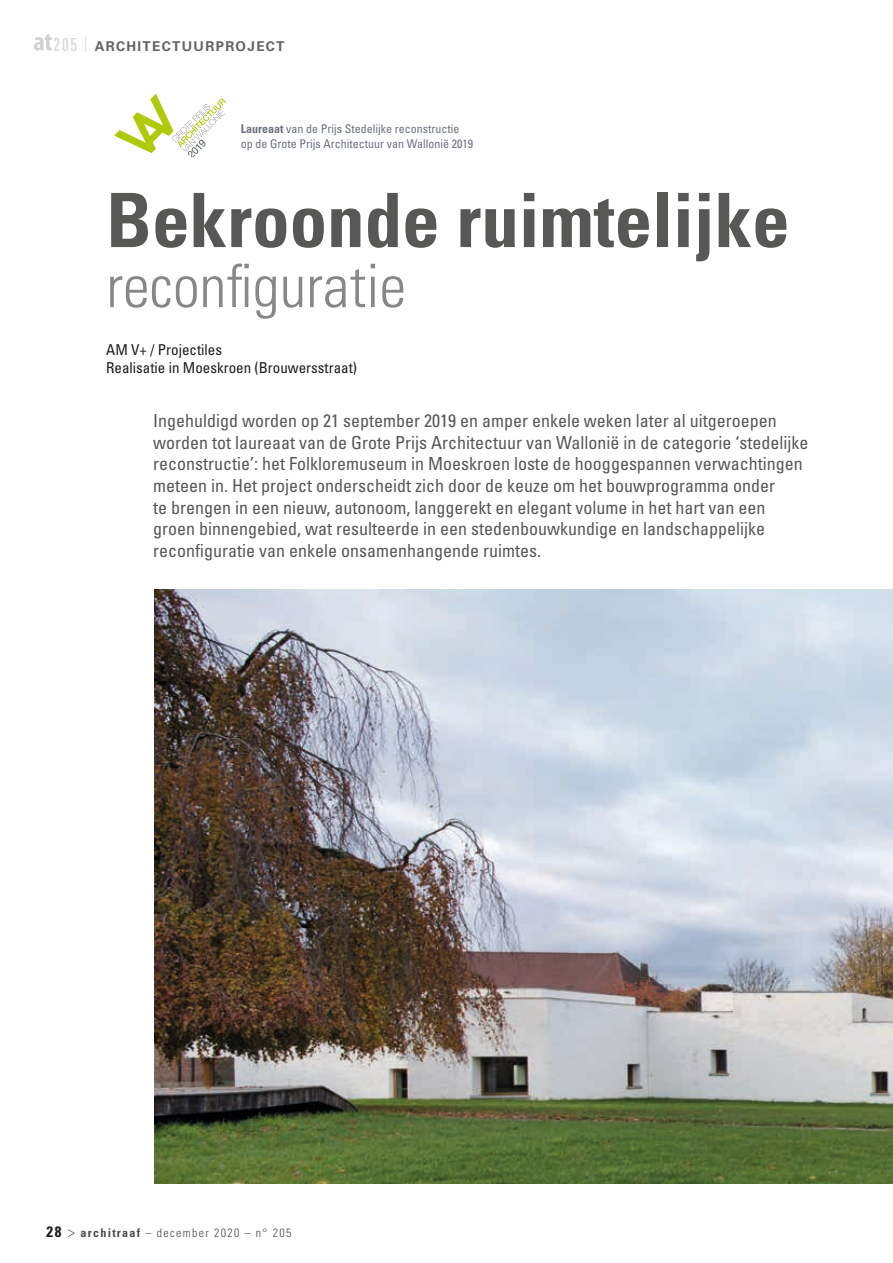
<style>
.page{position:relative;width:893px;height:1263px;background:#fff}
.page>*{position:absolute;margin:0;border:0;box-sizing:border-box;transform-origin:0 0}
.t1{font:700 condensed 75px "Univers LT Std";color:#575756}
.t2{font:300 condensed 60px "Univers LT Std";color:#878787}
.t3{font:condensed 18px/21.6px "Univers LT Std";color:#575756}
.t4{font:condensed 15px/18px "Univers LT Std";color:#1d1d1b}
.t5{font:700 13.5px "Univers LT Std";letter-spacing:.1em;color:#646463}
.t6{font:condensed 12px/14.4px "Univers LT Std";color:#6b717e}
.t7{font:300 condensed 12px "Univers LT Std";letter-spacing:.11em;color:#4b4b4a}
.s1{font-weight:400;font-stretch:ultra-condensed;font-size:18px;color:#dadada}
.s2{font-weight:700}
.s3{font-weight:700;font-size:15px;color:#1d1d1b}
.s4{font-size:15px}
</style>
<div class="page">
<svg style="left:34px;top:34px;width:18px;height:17px"></svg>
<img style="left:155px;top:589px;width:738px;height:594px">
<svg style="left:114px;top:94px;width:112px;height:63px"></svg>
<p class="t5" style="left:54px;top:38px;width:232px"><span class="s1">205</span> <sup>|</sup> ARCHITECTUURPROJECT</p>
<p class="t6" style="left:241px;top:122px;width:234px"><span class="s2">Laureaat</span> van de Prijs Stedelijke reconstructie op de Grote Prijs Architectuur van Wallonië 2019</p>
<h1 class="t1" style="left:106px;top:174px;width:685px">Bekroonde ruimtelijke</h1>
<h2 class="t2" style="left:106px;top:250px;width:301px">reconfiguratie</h2>
<p class="t4" style="left:106px;top:340px;width:252px">AM V+ / Projectiles<br>Realisatie in Moeskroen (Brouwersstraat)</p>
<p class="t3" style="left:153px;top:410px;width:657px">Ingehuldigd worden op 21 september 2019 en amper enkele weken later al uitgeroepen worden tot laureaat van de Grote Prijs Architectuur van Wallonië in de categorie ‘stedelijke reconstructie’: het Folkloremuseum in Moeskroen loste de hooggespannen verwachtingen meteen in. Het project onderscheidt zich door de keuze om het bouwprogramma onder<br>te brengen in een nieuw, autonoom, langgerekt en elegant volume in het hart van een groen binnengebied, wat resulteerde in een stedenbouwkundige en landschappelijke reconfiguratie van enkele onsamenhangende ruimtes.</p>
<p class="t7" style="left:47px;top:1226px;width:246px"><span class="s3">28</span> <span class="s4">&gt;</span> <span class="s2">architraaf</span> – december 2020 – n° 205</p>
</div>
